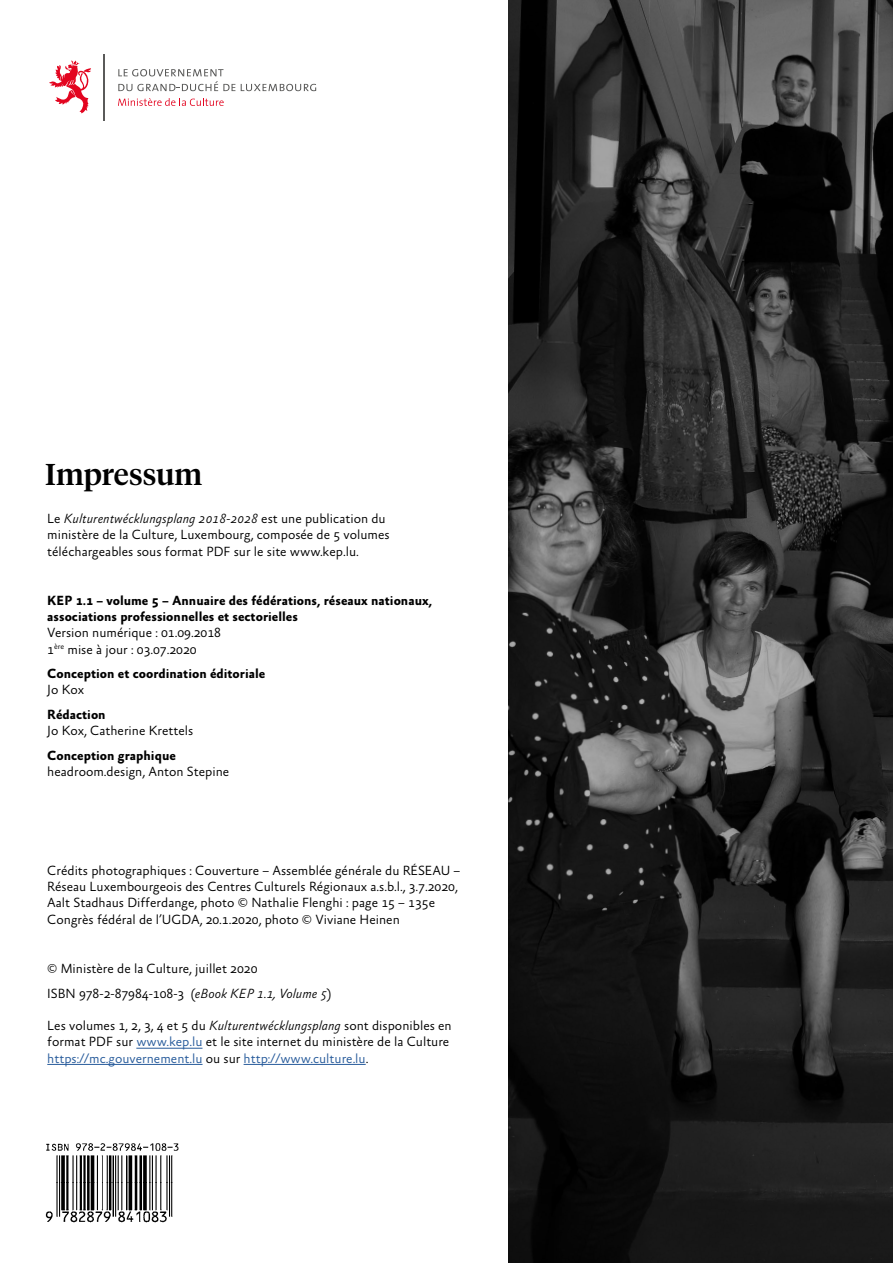
<style>
.page{position:relative;width:893px;height:1263px;background:#fff}
.page>*{position:absolute;margin:0;border:0;box-sizing:border-box;transform-origin:0 0}
.t1{font:500 30px "Tiempos Headline";color:#000}
.t2{font:300 13.5px/16.2px "Absara Sans";color:#000}
.t3{font:700 13.5px/16.2px "Absara Sans";color:#000}
.s1{font-style:italic}
.s2{color:#275b9b}
</style>
<div class="page">
<hr style="left:136px;top:1048px;width:66px;height:1px;background:#275b9b">
<hr style="left:47px;top:1064px;width:156px;height:1px;background:#275b9b">
<hr style="left:244px;top:1064px;width:122px;height:1px;background:#275b9b">
<img style="left:45px;top:1143px;width:134px;height:79px">
<svg style="left:49px;top:60px;width:42px;height:53px"></svg>
<hr style="left:103px;top:54px;width:1px;height:67px;background:#5a5a59">
<svg style="left:118px;top:69px;width:117px;height:22px"></svg>
<svg style="left:241px;top:84px;width:75px;height:7px"></svg>
<svg style="left:118px;top:98px;width:106px;height:8px"></svg>
<img style="left:508px;top:0;width:385px;height:1263px">
<h1 class="t1" style="left:45px;top:454px;width:158px">Impressum</h1>
<p class="t2" style="left:47px;top:511px;width:344px">Le <span class="s1">Kulturentwécklungsplang 2018-2028</span> est une publication du ministère de la Culture, Luxembourg, composée de 5 volumes téléchargeables sous format PDF sur le site www.kep.lu.</p>
<p class="t3" style="left:47px;top:593px;width:386px">KEP 1.1 – volume 5 – Annuaire des fédérations, réseaux nationaux, associations professionnelles et sectorielles</p>
<p class="t2" style="left:47px;top:625px;width:175px">Version numérique : 01.09.2018<br>1<sup>ère</sup> mise à jour : 03.07.2020</p>
<p class="t3" style="left:47px;top:666px;width:220px">Conception et coordination éditoriale</p>
<p class="t2" style="left:47px;top:682px;width:38px">Jo Kox</p>
<p class="t3" style="left:47px;top:707px;width:60px">Rédaction</p>
<p class="t2" style="left:47px;top:723px;width:148px">Jo Kox, Catherine Krettels</p>
<p class="t3" style="left:47px;top:748px;width:130px">Conception graphique</p>
<p class="t2" style="left:47px;top:764px;width:184px">headroom.design, Anton Stepine</p>
<p class="t2" style="left:47px;top:863px;width:415px">Crédits photographiques : Couverture – Assemblée générale du RÉSEAU – Réseau Luxembourgeois des Centres Culturels Régionaux a.s.b.l., 3.7.2020, Aalt Stadhaus Differdange, photo © Nathalie Flenghi : page 15 – 135e Congrès fédéral de l’UGDA, 20.1.2020, photo © Viviane Heinen</p>
<p class="t2" style="left:47px;top:957px;width:286px;line-height:24.8px">© Ministère de la Culture, juillet 2020<br>ISBN 978-2-87984-108-3 (<span class="s1">eBook KEP 1.1, Volume 5</span>)</p>
<p class="t2" style="left:47px;top:1018px;width:406px">Les volumes 1, 2, 3, 4 et 5 du <span class="s1">Kulturentwécklungsplang</span> sont disponibles en format PDF sur <span class="s2">www.kep.lu</span> et le site internet du ministère de la Culture <span class="s2">https://mc.gouvernement.lu</span> ou sur <span class="s2">http://www.culture.lu</span>.</p>
</div>
